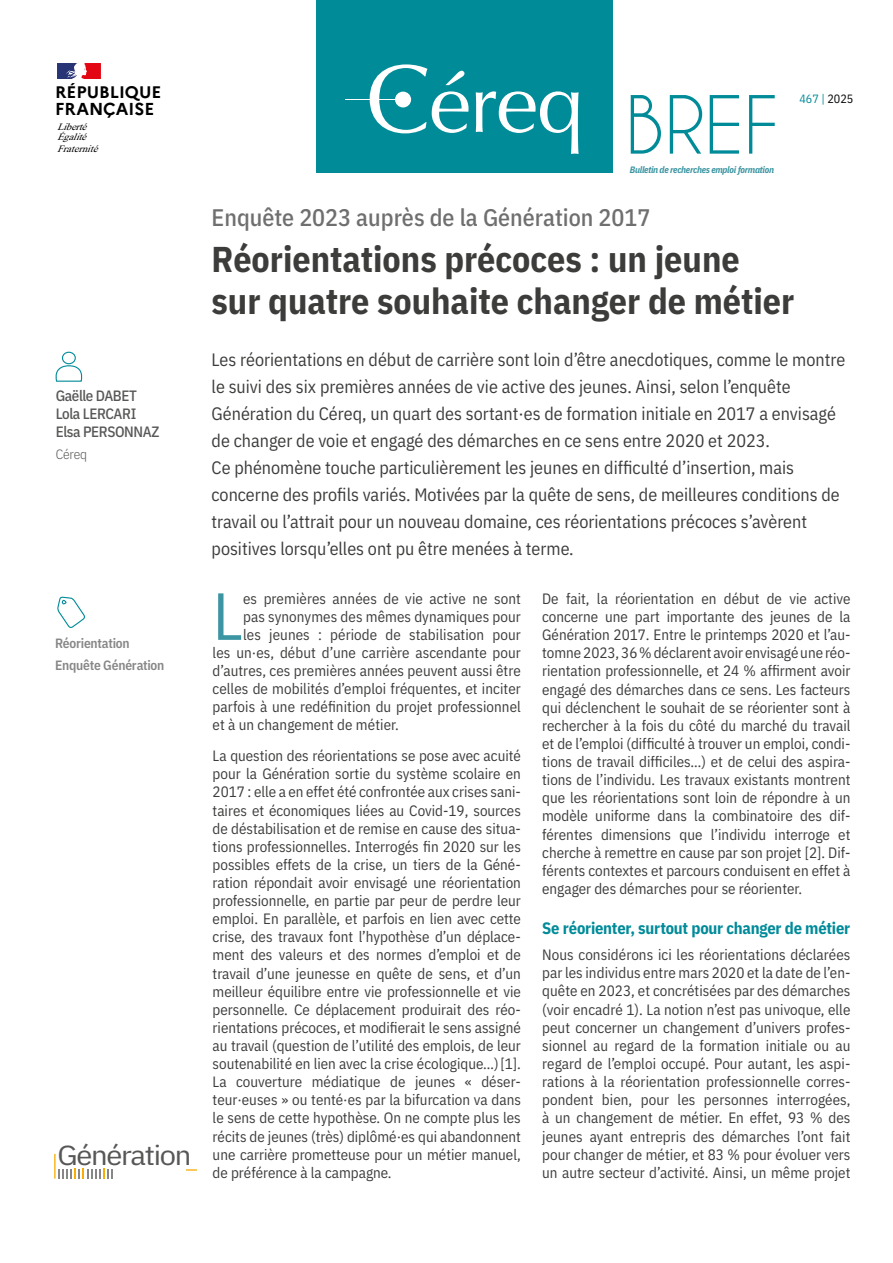
<style>
.page{position:relative;width:893px;height:1263px;background:#fff}
.page>*{position:absolute;margin:0;border:0;box-sizing:border-box;transform-origin:0 0}
.t1{font:75px "Caviar Dreams";color:#008b99}
.t2{font:66.6px "IBM Plex Sans Cond";color:#3c95a2}
.t3{font:700 36px/42px "IBM Plex Sans Cond";color:#3c3c3b}
.t4{font:27.6px "IBM Plex Sans Cond";letter-spacing:-.04em;color:#575756;scale:1.17 1}
.t5{font:500 24px "IBM Plex Sans Cond";color:#706f6f}
.t6{font:18px/27px "IBM Plex Sans Cond";color:#3c3c3b}
.t7{font:700 17.25px "Marianne";color:#000}
.t8{font:700 16.65px "Marianne";color:#000}
.t9{font:700 16.5px "IBM Plex Sans Cond";letter-spacing:-.015em;color:#008b99}
.t10{font:15px/18.1px "IBM Plex Sans Cond";letter-spacing:.005em;color:#3c3c3b;text-align:justify}
.t11{font:500 15px/18px "IBM Plex Sans Cond";letter-spacing:-.025em;color:#575756}
.t12{font:600 13.5px/21.6px "IBM Plex Sans Cond";letter-spacing:-.015em;color:#878787}
.t13{font:300 13.5px "IBM Plex Sans Cond";letter-spacing:-.01em;color:#575756}
.t14{font:12px "IBM Plex Sans Cond";color:#008b99}
.t15{font:italic 9.75px/10.2px "Mongolian Baiti";color:#000;scale:1.06 1}
.t16{font:italic 700 9.3px "IBM Plex Sans Cond";letter-spacing:-.03em;color:#3c95a2}
.s1{color:#000}
</style>
<div class="page">
<div style="left:62px;top:352px;width:14px;height:12px;border:1px solid #008b99;border-radius:50%"></div>
<svg style="left:55px;top:364px;width:28px;height:18px"></svg>
<svg style="left:57px;top:596px;width:28px;height:32px"></svg>
<div style="left:316px;top:0;width:296px;height:173px;background:#008b99"></div>
<hr style="left:345px;top:99px;width:63px;height:1px;background:#fff">
<svg style="left:370px;top:64px;width:98px;height:69px"></svg>
<svg style="left:476px;top:91px;width:103px;height:63px"></svg>
<div style="left:395px;top:92px;width:16px;height:15px;background:#fff;border-radius:50%"></div>
<svg style="left:57px;top:63px;width:44px;height:16px"></svg>
<hr style="left:54px;top:1154px;width:2px;height:24px;background:#f8ac04">
<svg style="left:58px;top:1168px;width:55px;height:10px"></svg>
<svg style="left:186px;top:1169px;width:11px;height:2px"></svg>
<p class="t8" style="left:55px;top:82px;width:108px">RÉPUBLIQUE</p>
<p class="t7" style="left:55px;top:98px;width:101px">FRANÇAISE</p>
<p class="t15" style="left:57px;top:122px;width:33px">Liberté<br>Égalité</p>
<p class="t15" style="left:57px;top:143px;width:44px">Fraternité</p>
<p class="t11" style="left:56px;top:385px;width:105px">Gaëlle DABET<br>Lola LERCARI<br>Elsa PERSONNAZ</p>
<p class="t13" style="left:56px;top:444px;width:33px">Céreq</p>
<p class="t12" style="left:55px;top:632px;width:111px">Réorientation<br>Enquête Génération</p>
<h3 class="t4" style="left:58px;top:1134px;width:116px">Génération</h3>
<h1 class="t1" style="left:625px;top:84px;width:156px">BREF</h1>
<p class="t16" style="left:630px;top:162px;width:145px">Bulletin de recherches emploi formation</p>
<h3 class="t5" style="left:212px;top:198px;width:440px">Enquête 2023 auprès de la Génération 2017</h3>
<p class="t14" style="left:799px;top:90px;width:55px">467 | <span class="s1">2025</span></p>
<h3 class="t3" style="left:212px;top:235px;width:584px">Réorientations précoces : un jeune sur quatre souhaite changer de métier</h3>
<p class="t6" style="left:212px;top:344px;width:635px">Les réorientations en début de carrière sont loin d’être anecdotiques, comme le montre le suivi des six premières années de vie active des jeunes. Ainsi, selon l’enquête Génération du Céreq, un quart des sortant·es de formation initiale en 2017 a envisagé de changer de voie et engagé des démarches en ce sens entre 2020 et 2023.<br>Ce phénomène touche particulièrement les jeunes en difficulté d’insertion, mais concerne des profils variés. Motivées par la quête de sens, de meilleures conditions de travail ou l’attrait pour un nouveau domaine, ces réorientations précoces s’avèrent positives lorsqu’elles ont pu être menées à terme.</p>
<h2 class="t2" style="left:213px;top:565px;width:32px">L</h2>
<p class="t10" style="left:243px;top:588px;width:279px">es premières années de vie active ne sont</p>
<p class="t10" style="left:243px;top:606px;width:279px">pas synonymes des mêmes dynamiques pour</p>
<p class="t10" style="left:243px;top:624px;width:279px">les jeunes : période de stabilisation pour</p>
<p class="t10" style="left:213px;top:642px;width:310px">les un·es, début d’une carrière ascendante pour</p>
<p class="t10" style="left:213px;top:660px;width:310px">d’autres, ces premières années peuvent aussi être</p>
<p class="t10" style="left:213px;top:678px;width:310px">celles de mobilités d’emploi fréquentes, et inciter</p>
<p class="t10" style="left:213px;top:697px;width:310px">parfois à une redéfinition du projet professionnel</p>
<p class="t10" style="left:213px;top:715px;width:188px">et à un changement de métier.</p>
<p class="t10" style="left:213px;top:745px;width:310px">La question des réorientations se pose avec acuité pour la Génération sortie du système scolaire en 2017 : elle a en effet été confrontée aux crises sani&shy;taires et économiques liées au Covid-19, sources de déstabilisation et de remise en cause des situa&shy;tions professionnelles. Interrogés fin 2020 sur les possibles effets de la crise, un tiers de la Géné&shy;ration répondait avoir envisagé une réorientation professionnelle, en partie par peur de perdre leur emploi. En parallèle, et parfois en lien avec cette crise, des travaux font l’hypothèse d’un déplace&shy;ment des valeurs et des normes d’emploi et de travail d’une jeunesse en quête de sens, et d’un meilleur équilibre entre vie professionnelle et vie personnelle. Ce déplacement produirait des réo&shy;rientations précoces, et modifierait le sens assigné au travail (question de l’utilité des emplois, de leur soutenabilité en lien avec la crise écologique…)[1].<br>La couverture médiatique de jeunes « déser&shy;teur·euses » ou tenté·es par la bifurcation va dans le sens de cette hypothèse. On ne compte plus les récits de jeunes (très) diplômé·es qui abandonnent une carrière prometteuse pour un métier manuel, de préférence à la campagne.</p>
<p class="t10" style="left:542px;top:588px;width:310px">De fait, la réorientation en début de vie active concerne une part importante des jeunes de la Génération 2017. Entre le printemps 2020 et l’au&shy;tomne 2023, 36 % déclarent avoir envisagé une réo&shy;rientation professionnelle, et 24 % affirment avoir engagé des démarches dans ce sens. Les facteurs qui déclenchent le souhait de se réorienter sont à rechercher à la fois du côté du marché du travail et de l’emploi (difficulté à trouver un emploi, condi&shy;tions de travail difficiles…) et de celui des aspira&shy;tions de l’individu. Les travaux existants montrent que les réorientations sont loin de répondre à un modèle uniforme dans la combinatoire des dif&shy;férentes dimensions que l’individu interroge et cherche à remettre en cause par son projet [2]. Dif&shy;férents contextes et parcours conduisent en effet à engager des démarches pour se réorienter.</p>
<p class="t9" style="left:542px;top:914px;width:310px">Se réorienter, surtout pour changer de métier</p>
<p class="t10" style="left:542px;top:944px;width:310px">Nous considérons ici les réorientations déclarées par les individus entre mars 2020 et la date de l’en&shy;quête en 2023, et concrétisées par des démarches (voir encadré 1). La notion n’est pas univoque, elle peut concerner un changement d’univers profes&shy;sionnel au regard de la formation initiale ou au regard de l’emploi occupé. Pour autant, les aspi&shy;rations à la réorientation professionnelle corres&shy;pondent bien, pour les personnes interrogées, à un changement de métier. En effet, 93 % des jeunes ayant entrepris des démarches l’ont fait pour changer de métier, et 83 % pour évoluer vers un autre secteur d’activité. Ainsi, un même projet</p>
</div>
